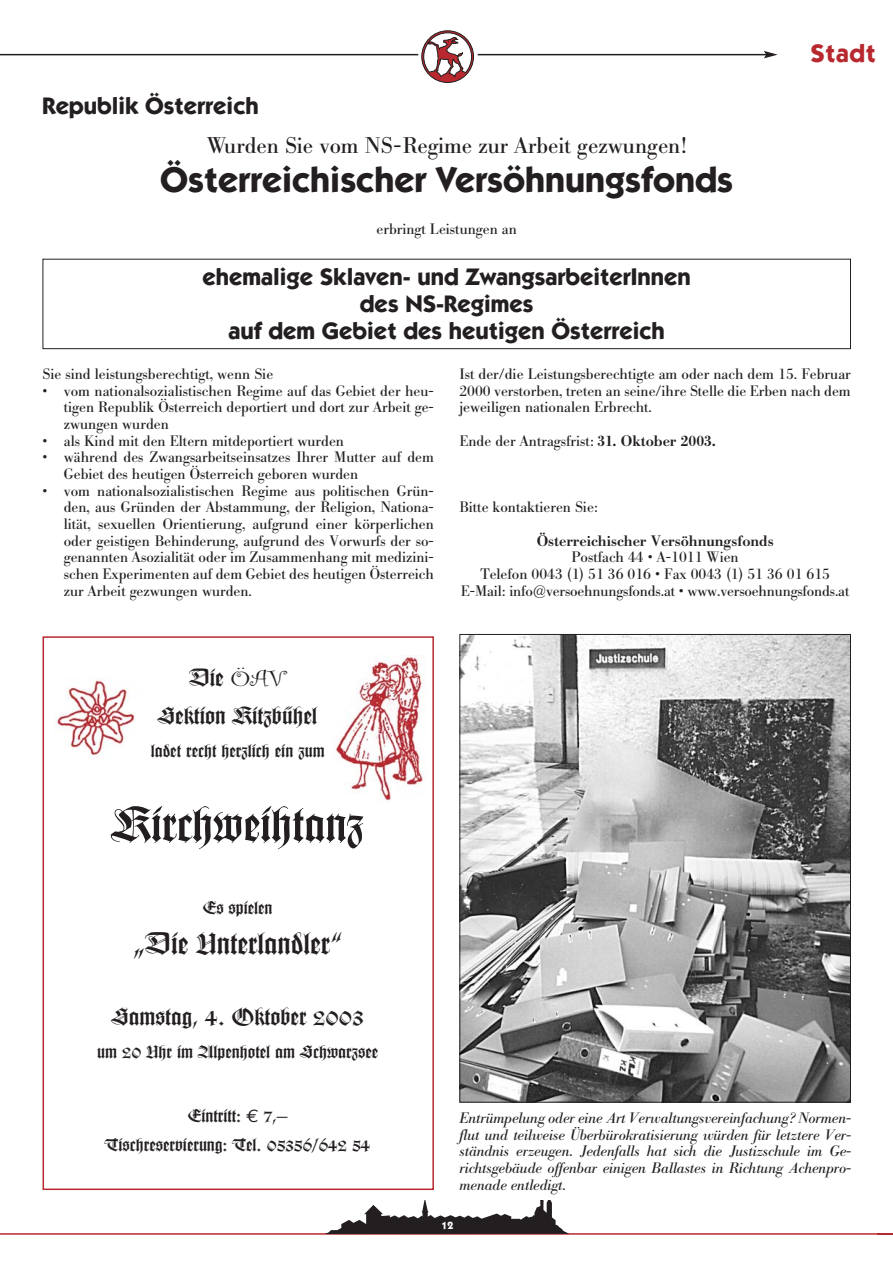
<style>
.page{position:relative;width:893px;height:1263px;background:#fff}
.page>*{position:absolute;margin:0;border:0;box-sizing:border-box;transform-origin:0 0}
.t1{font:48px "Wilhelm Klingspor Gotisch";color:#231f20;scale:1.2 1}
.t2{font:700 36px "Itc Kabel";color:#231f20}
.t3{font:30px "Wilhelm Klingspor Gotisch";color:#231f20;scale:1.2 1}
.t4{font:700 25.5px "Itc Kabel";letter-spacing:.03em;color:#b8292f}
.t5{font:700 24px/27px "Itc Kabel";color:#231f20;text-align:center}
.t6{font:24px/38px "Wilhelm Klingspor Gotisch";color:#231f20;text-align:center;scale:1.2 1}
.t7{font:22.5px "B Bodoni";color:#231f20}
.t8{font:18px/29.1px "Wilhelm Klingspor Gotisch";color:#231f20;text-align:center;scale:1.2 1}
.t9{font:15px/16.6px "B Bodoni";color:#231f20;text-align:justify}
.t10{font:italic 15px/16.6px "B Bodoni";letter-spacing:-.005em;color:#231f20;text-align:justify}
.t11{font:500 15px "B Bodoni";color:#231f20}
.t12{font:700 10.5px "Itc Kabel";color:#fff}
.s1{font-weight:500}
.s2{font-family:"Curlz"}
.s3{font-family:"Euro Mono"}
</style>
<div class="page">
<hr style="left:0;top:54px;width:766px;height:1px;background:#231f20">
<svg style="left:763px;top:51px;width:14px;height:7px"></svg>
<div style="left:418px;top:27px;width:60px;height:60px;background:#fff;border-radius:50%"></div>
<svg style="left:421px;top:31px;width:52px;height:52px"></svg>
<hr style="left:0;top:1233px;width:892px;height:2px;background:#b8292f">
<svg style="left:325px;top:1201px;width:244px;height:33px"></svg>
<img style="left:461px;top:636px;width:387px;height:465px">
<div style="left:43px;top:259px;width:807px;height:90px;border:1px solid #231f20"></div>
<div style="left:43px;top:636px;width:391px;height:554px;border:2px solid #b8292f"></div>
<img style="left:333px;top:656px;width:91px;height:145px">
<img style="left:54px;top:678px;width:81px;height:79px">
<h3 class="t5" style="left:43px;top:94px;width:218px">Republik Österreich</h3>
<h3 class="t7" style="left:207px;top:138px;width:481px">Wurden Sie vom NS-Regime zur Arbeit gezwungen!</h3>
<h2 class="t2" style="left:160px;top:166px;width:574px">Österreichischer Versöhnungsfonds</h2>
<p class="t9" style="left:376px;top:222px;width:142px">erbringt Leistungen an</p>
<h3 class="t5" style="left:202px;top:265px;width:490px">ehemalige Sklaven- und ZwangsarbeiterInnen des NS-Regimes<br>auf dem Gebiet des heutigen Österreich</h3>
<h3 class="t4" style="left:810px;top:44px;width:67px">Stadt</h3>
<p class="t9" style="left:43px;top:367px;width:232px">Sie sind leistungsberechtigt, wenn Sie</p>
<p class="t9" style="left:64px;top:384px;width:371px;text-indent:-21px">• vom nationalsozialistischen Regime auf das Gebiet der heu&shy;tigen Republik Österreich deportiert und dort zur Arbeit ge&shy;zwungen wurden</p>
<p class="t9" style="left:43px;top:434px;width:303px">• als Kind mit den Eltern mitdeportiert wurden</p>
<p class="t9" style="left:64px;top:451px;width:371px;text-indent:-21px">• während des Zwangsarbeitseinsatzes Ihrer Mutter auf dem<br>Gebiet des heutigen Österreich geboren wurden</p>
<p class="t9" style="left:64px;top:484px;width:371px;text-indent:-21px">• vom nationalsozialistischen Regime aus politischen Grün&shy;den, aus Gründen der Abstammung, der Religion, Nationa&shy;lität, sexuellen Orientierung, aufgrund einer körperlichen oder geistigen Behinderung, aufgrund des Vorwurfs der so&shy;genannten Asozialität oder im Zusammenhang mit medizini&shy;schen Experimenten auf dem Gebiet des heutigen Österreich zur Arbeit gezwungen wurden.</p>
<p class="t9" style="left:459px;top:367px;width:393px">Ist der/die Leistungsberechtigte am oder nach dem 15. Februar 2000 verstorben, treten an seine/ihre Stelle die Erben nach dem jeweiligen nationalen Erbrecht.</p>
<p class="t9" style="left:459px;top:434px;width:257px">Ende der Antragsfrist: <span class="s1">31. Oktober 2003.</span></p>
<p class="t9" style="left:459px;top:501px;width:140px">Bitte kontaktieren Sie:</p>
<p class="t11" style="left:536px;top:535px;width:238px">Österreichischer Versöhnungsfonds</p>
<p class="t9" style="left:461px;top:551px;width:390px;text-align:center">Postfach 44 • A-1011 Wien<br>Telefon 0043 (1) 51 36 016 • Fax 0043 (1) 51 36 01 615<br>E-Mail: info@versoehnungsfonds.at • www.versoehnungsfonds.at</p>
<h3 class="t6" style="left:158px;top:660px;width:134px">Die <span class="s2">ÖAV<br></span>Sektion Kitzbühel</h3>
<p class="t8" style="left:151px;top:738px;width:146px">ladet recht herzlich ein zum</p>
<h1 class="t1" style="left:112px;top:806px;width:211px">Kirchweihtanz</h1>
<p class="t8" style="left:203px;top:895px;width:60px">Es spielen</p>
<h3 class="t3" style="left:133px;top:932px;width:176px">„Die Unterlandler“</h3>
<h3 class="t6" style="left:112px;top:999px;width:211px">Samstag, 4. Oktober 2003</h3>
<p class="t8" style="left:97px;top:1038px;width:236px">um 20 Uhr im Alpenhotel am Schwarzsee</p>
<p class="t8" style="left:105px;top:1102px;width:223px">Eintritt: <span class="s3">€</span> 7,–<br>Tischreservierung: Tel. 05356/642 54</p>
<p class="t10" style="left:459px;top:1111px;width:393px">Entrümpelung oder eine Art Verwaltungsvereinfachung? Normen&shy;flut und teilweise Überbürokratisierung würden für letztere Ver&shy;ständnis erzeugen. Jedenfalls hat sich die Justizschule im Ge&shy;richtsgebäude offenbar einigen Ballastes in Richtung Achenpro&shy;menade entledigt.</p>
<p class="t12" style="left:441px;top:1221px;width:13px">12</p>
</div>
